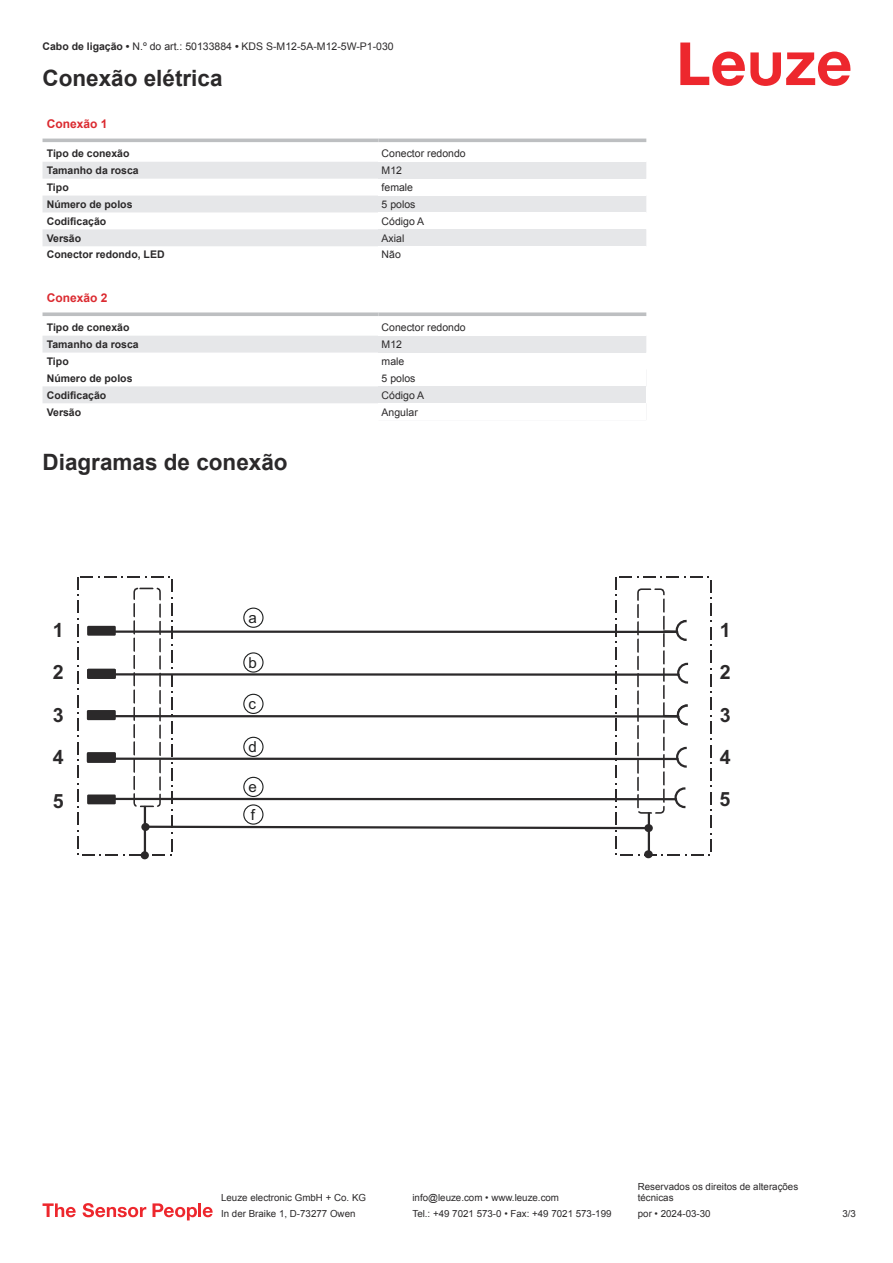
<style>
.page{position:relative;width:893px;height:1263px;background:#fff}
.page>*{position:absolute;margin:0;border:0;box-sizing:border-box;transform-origin:0 0}
.t1{font:700 22.5px "Arial";color:#2b292a}
.t2{font:700 19.65px "Arial";color:#2b292a}
.t3{font:15.15px/28.2px "Arial";color:#1f2020}
.t4{font:700 12px "Arial";color:#db2a30}
.t5{font:10.5px "Arial";color:#2b292a}
.t6{font:700 10.5px "Arial";color:#2b292a}
.t7{font:9.75px/11.7px "Arial";color:#2b292a}
.s1{font-weight:700}
</style>
<div class="page">
<svg style="left:680px;top:43px;width:170px;height:43px"></svg>
<svg style="left:43px;top:138px;width:603px;height:1px"></svg>
<svg style="left:43px;top:162px;width:335px;height:84px;fill:#e6e7e9"></svg>
<hr style="left:43px;top:139px;width:335px;height:3px;background:#bdbfc1">
<hr style="left:378px;top:139px;width:268px;height:3px;background:#bdbfc1">
<div style="left:378px;top:162px;width:268px;height:17px;background:#e6e7e9"></div>
<div style="left:378px;top:196px;width:268px;height:16px;background:#e6e7e9"></div>
<div style="left:378px;top:229px;width:268px;height:17px;background:#e6e7e9"></div>
<svg style="left:43px;top:336px;width:335px;height:67px"></svg>
<svg style="left:43px;top:312px;width:335px;height:4px"></svg>
<svg style="left:378px;top:312px;width:268px;height:4px"></svg>
<div style="left:378px;top:336px;width:268px;height:17px;background:#e6e7e9"></div>
<div style="left:378px;top:386px;width:268px;height:17px;background:#e6e7e9"></div>
<svg style="left:43px;top:1203px;width:33px;height:14px"></svg>
<svg style="left:83px;top:1203px;width:63px;height:14px"></svg>
<svg style="left:153px;top:1203px;width:44px;height:17px"></svg>
<hr style="left:198px;top:1203px;width:3px;height:14px;background:#ed272d">
<svg style="left:203px;top:1207px;width:10px;height:10px"></svg>
<svg style="left:77px;top:576px;width:635px;height:284px"></svg>
<hr style="left:648px;top:813px;width:2px;height:39px;background:#2b292a">
<div style="left:644px;top:824px;width:9px;height:8px;background:#2b292a;border-radius:50%"></div>
<div style="left:243px;top:607px;width:21px;height:21px;border:1px solid #1e2020;border-radius:50%"></div>
<div style="left:243px;top:652px;width:21px;height:21px;border:1px solid #1e2020;border-radius:50%"></div>
<div style="left:243px;top:694px;width:21px;height:20px;border:1px solid #1e2020;border-radius:50%"></div>
<div style="left:243px;top:737px;width:21px;height:20px;border:1px solid #1e2020;border-radius:50%"></div>
<div style="left:243px;top:777px;width:21px;height:20px;border:1px solid #1e2020;border-radius:50%"></div>
<div style="left:243px;top:804px;width:20px;height:21px;border:1px solid #1e2020;border-radius:50%"></div>
<p class="t5" style="left:43px;top:43px;width:353px"><span class="s1">Cabo de ligação •</span> N.º do art.: 50133884 <span class="s1">•</span> KDS S-M12-5A-M12-5W-P1-030</p>
<h1 class="t1" style="left:43px;top:70px;width:182px">Conexão elétrica</h1>
<p class="t4" style="left:47px;top:119px;width:62px">Conexão 1</p>
<p class="t6" style="left:47px;top:149px;width:84px">Tipo de conexão</p>
<p class="t5" style="left:382px;top:149px;width:86px">Conector redondo</p>
<p class="t6" style="left:47px;top:166px;width:93px">Tamanho da rosca</p>
<p class="t5" style="left:382px;top:166px;width:22px">M12</p>
<p class="t6" style="left:47px;top:183px;width:23px">Tipo</p>
<p class="t5" style="left:382px;top:183px;width:33px">female</p>
<p class="t6" style="left:47px;top:200px;width:87px">Número de polos</p>
<p class="t5" style="left:382px;top:200px;width:35px">5 polos</p>
<p class="t6" style="left:47px;top:217px;width:61px">Codificação</p>
<p class="t5" style="left:382px;top:217px;width:44px">Código A</p>
<p class="t6" style="left:47px;top:234px;width:36px">Versão</p>
<p class="t5" style="left:382px;top:234px;width:24px">Axial</p>
<p class="t6" style="left:47px;top:251px;width:119px">Conector redondo, LED</p>
<p class="t5" style="left:382px;top:251px;width:21px">Não</p>
<p class="t4" style="left:47px;top:293px;width:62px">Conexão 2</p>
<p class="t6" style="left:47px;top:323px;width:84px">Tipo de conexão</p>
<p class="t5" style="left:382px;top:323px;width:86px">Conector redondo</p>
<p class="t6" style="left:47px;top:340px;width:93px">Tamanho da rosca</p>
<p class="t5" style="left:382px;top:340px;width:22px">M12</p>
<p class="t6" style="left:47px;top:357px;width:23px">Tipo</p>
<p class="t5" style="left:382px;top:357px;width:24px">male</p>
<p class="t6" style="left:47px;top:374px;width:87px">Número de polos</p>
<p class="t5" style="left:382px;top:374px;width:35px">5 polos</p>
<p class="t6" style="left:47px;top:391px;width:61px">Codificação</p>
<p class="t5" style="left:382px;top:391px;width:44px">Código A</p>
<p class="t6" style="left:47px;top:408px;width:36px">Versão</p>
<p class="t5" style="left:382px;top:408px;width:38px">Angular</p>
<h1 class="t1" style="left:43px;top:454px;width:247px">Diagramas de conexão</h1>
<h3 class="t3" style="left:249px;top:604px;width:10px">a</h3>
<h3 class="t3" style="left:249px;top:648px;width:10px">b</h3>
<h3 class="t3" style="left:249px;top:690px;width:9px">c</h3>
<h3 class="t3" style="left:249px;top:733px;width:10px">d</h3>
<h3 class="t3" style="left:249px;top:773px;width:10px">e f</h3>
<h2 class="t2" style="left:53px;top:619px;width:12px">1</h2>
<h2 class="t2" style="left:720px;top:619px;width:12px">1</h2>
<h2 class="t2" style="left:53px;top:660px;width:12px">2</h2>
<h2 class="t2" style="left:720px;top:660px;width:12px">2</h2>
<h2 class="t2" style="left:53px;top:704px;width:12px">3</h2>
<h2 class="t2" style="left:720px;top:704px;width:12px">3</h2>
<h2 class="t2" style="left:53px;top:746px;width:12px">4</h2>
<h2 class="t2" style="left:720px;top:746px;width:12px">4</h2>
<h2 class="t2" style="left:53px;top:789px;width:12px">5</h2>
<h2 class="t2" style="left:720px;top:787px;width:12px">5</h2>
<p class="t7" style="left:221px;top:1193px;width:146px">Leuze electronic GmbH + Co. KG</p>
<p class="t7" style="left:412px;top:1193px;width:148px">info@leuze.com • www.leuze.com</p>
<p class="t7" style="left:638px;top:1181px;width:162px">Reservados os direitos de alterações técnicas</p>
<p class="t7" style="left:221px;top:1209px;width:136px">In der Braike 1, D-73277 Owen</p>
<p class="t7" style="left:412px;top:1209px;width:201px">Tel.: +49 7021 573-0 • Fax: +49 7021 573-199</p>
<p class="t7" style="left:638px;top:1209px;width:74px">por • 2024-03-30</p>
<p class="t7" style="left:842px;top:1209px;width:15px">3 /3</p>
</div>
